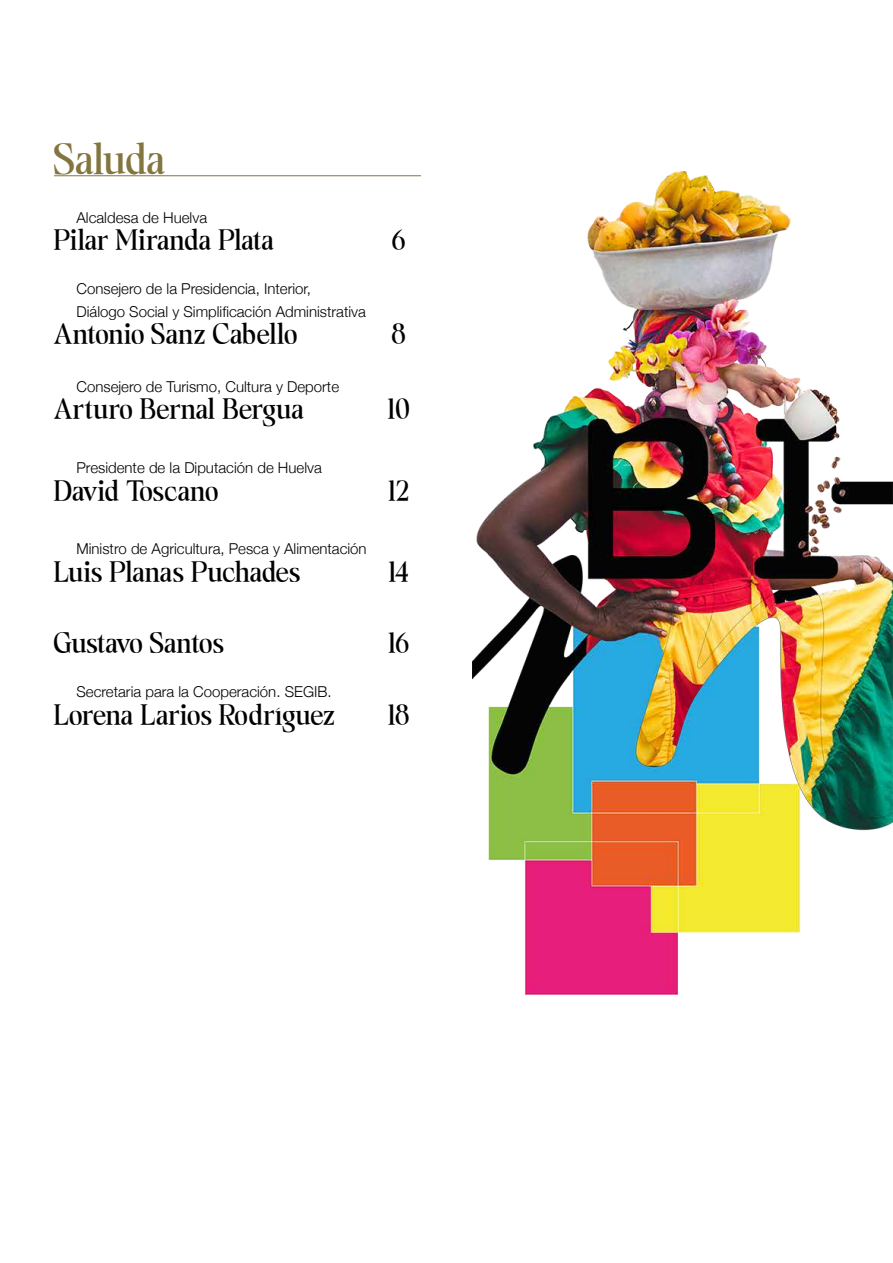
<style>
.page{position:relative;width:893px;height:1263px;background:#fff}
.page>*{position:absolute;margin:0;border:0;box-sizing:border-box;transform-origin:0 0}
.t1{font:36px "Frenstyle";letter-spacing:-.01em;color:#83753e}
.t2{font:24px "Frenstyle";color:#000}
.t3{font:300 15px/22.5px "Helvetica Neue";color:#000}
</style>
<div class="page">
<hr style="left:54px;top:175px;width:367px;height:1px;background:#83753e">
<img style="left:472px;top:172px;width:421px;height:824px">
<h1 class="t1" style="left:54px;top:133px;width:113px">Saluda</h1>
<p class="t3" style="left:76px;top:205px;width:132px">Alcaldesa de Huelva</p>
<h2 class="t2" style="left:54px;top:223px;width:222px">Pilar Miranda Plata</h2>
<h2 class="t2" style="left:392px;top:223px;width:15px">6</h2>
<p class="t3" style="left:76px;top:277px;width:291px">Consejero de la Presidencia, Interior,<br>Diálogo Social y Simplificación Administrativa</p>
<h2 class="t2" style="left:54px;top:317px;width:245px">Antonio Sanz Cabello</h2>
<h2 class="t2" style="left:392px;top:317px;width:15px">8</h2>
<p class="t3" style="left:76px;top:374px;width:264px">Consejero de Turismo, Cultura y Deporte</p>
<h2 class="t2" style="left:54px;top:392px;width:252px">Arturo Bernal Bergua</h2>
<h2 class="t2" style="left:388px;top:392px;width:23px">10</h2>
<p class="t3" style="left:76px;top:456px;width:247px">Presidente de la Diputación de Huelva</p>
<h2 class="t2" style="left:54px;top:473px;width:166px">David Toscano</h2>
<h2 class="t2" style="left:389px;top:473px;width:22px">12</h2>
<p class="t3" style="left:76px;top:536px;width:292px">Ministro de Agricultura, Pesca y Alimentación</p>
<h2 class="t2" style="left:54px;top:554px;width:248px">Luis Planas Puchades</h2>
<h2 class="t2" style="left:389px;top:554px;width:21px">14</h2>
<h2 class="t2" style="left:54px;top:626px;width:172px">Gustavo Santos</h2>
<h2 class="t2" style="left:389px;top:626px;width:22px">16</h2>
<p class="t3" style="left:76px;top:679px;width:257px">Secretaria para la Cooperación. SEGIB.</p>
<h2 class="t2" style="left:54px;top:697px;width:283px">Lorena Larios Rodríguez</h2>
<h2 class="t2" style="left:388px;top:697px;width:23px">18</h2>
</div>
